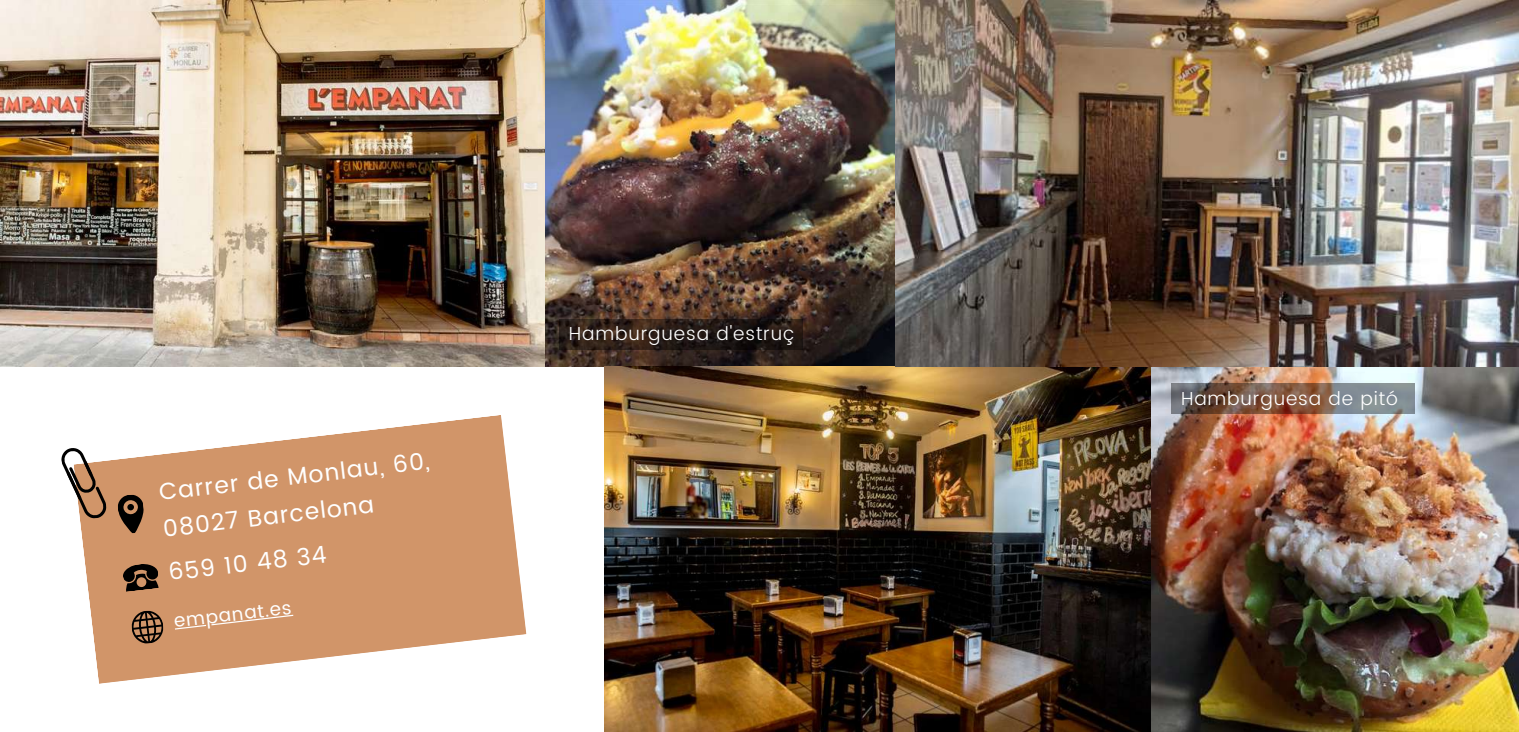
<style>
.page{position:relative;width:1519px;height:732px;background:#fff}
.page>*{position:absolute;margin:0;border:0;box-sizing:border-box;transform-origin:0 0}
.t1{font:23.4px/36.5px "Poppins";color:#fff}
.t2{font:300 18.75px "Poppins";letter-spacing:.045em;color:#fff}
.t3{font:18.45px "Poppins";color:#fff}
</style>
<div class="page">
<svg style="left:80px;top:415px;width:446px;height:268px;fill:#d19569"></svg>
<svg style="left:61px;top:445px;width:47px;height:76px"></svg>
<svg style="left:116px;top:493px;width:31px;height:41px"></svg>
<svg style="left:127px;top:503px;width:7px;height:7px"></svg>
<svg style="left:122px;top:562px;width:37px;height:29px"></svg>
<svg style="left:130px;top:608px;width:35px;height:37px"></svg>
<svg style="left:175px;top:614px;width:118px;height:15px;background:#d49c74"></svg>
<img style="left:0;top:0;width:1519px;height:366px">
<img style="left:605px;top:366px;width:914px;height:365px">
<svg style="left:559px;top:318px;width:243px;height:31px;background:#281c16"></svg>
<svg style="left:1171px;top:383px;width:243px;height:31px;background:#79685f"></svg>
<p class="t1" style="left:157px;top:475px;width:274px;rotate:-7deg">Carrer de Monlau, 60,<br>08027 Barcelona</p>
<p class="t1" style="left:166px;top:554px;width:161px;rotate:-7deg">659 10 48 34</p>
<p class="t3" style="left:173px;top:610px;width:120px;rotate:-7deg">empanat.es</p>
<p class="t2" style="left:569px;top:322px;width:227px">Hamburguesa d'estruç</p>
<p class="t2" style="left:1181px;top:387px;width:218px">Hamburguesa de pitó</p>
</div>
